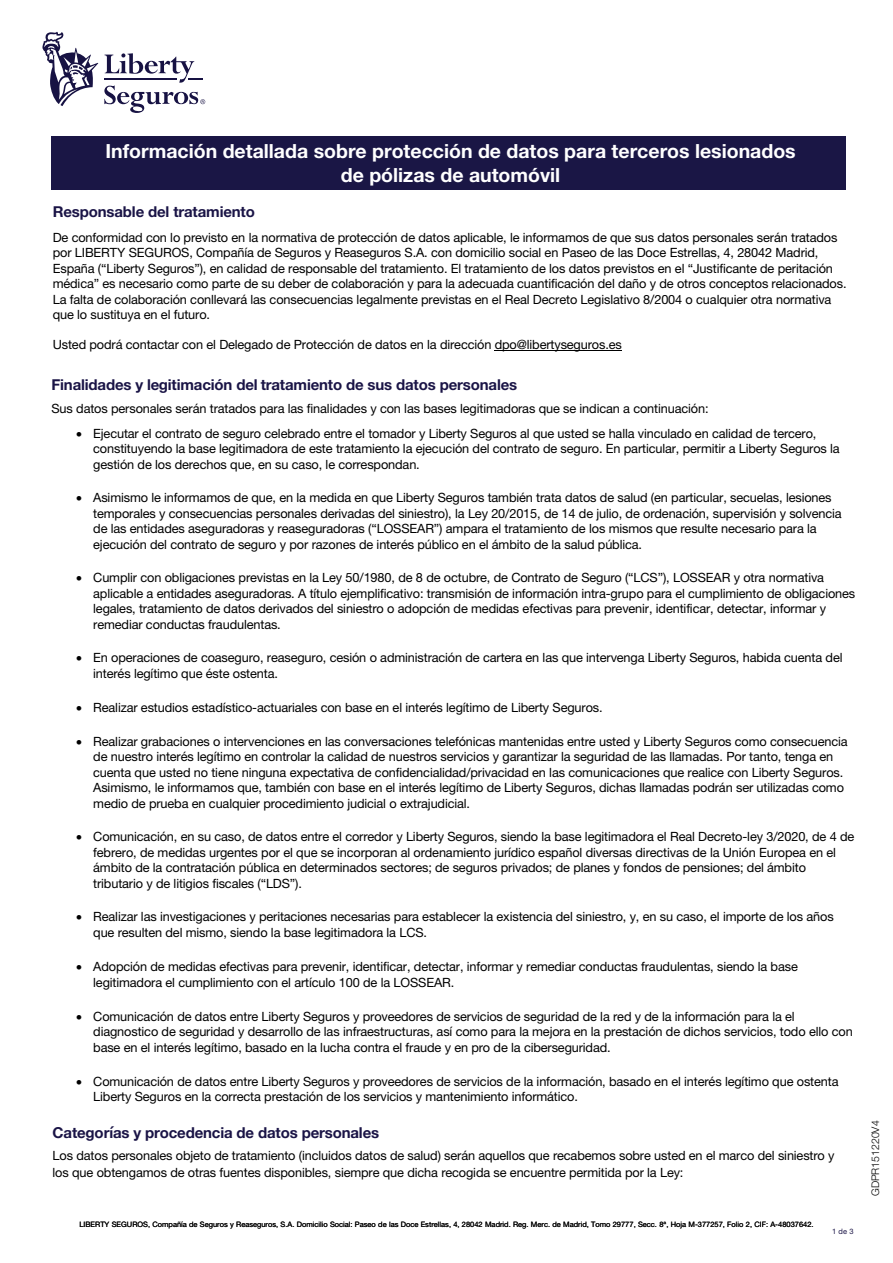
<style>
.page{position:relative;width:893px;height:1263px;background:#fff}
.page>*{position:absolute;margin:0;border:0;box-sizing:border-box;transform-origin:0 0}
.t1{font:700 19.5px/23.4px "Helvetica Neue LT Std";color:#fff;text-align:center}
.t2{font:700 15px "Helvetica Neue LT Std";letter-spacing:-.01em;color:#1a1446}
.t3{font:700 15px "Helvetica Neue";letter-spacing:-.01em;color:#1a1446}
.t4{font:12.75px/15.5px "Helvetica Neue LT Std";letter-spacing:-.01em;color:#000}
.t5{font:300 10.5px "Helvetica Neue LT Std";color:#000}
.t6{font:7.5px "Helvetica Neue LT Std";color:#000}
.t7{font:7.5px "Helvetica Neue LT Std";color:#1a1446}
</style>
<div class="page">
<hr style="left:495px;top:350px;width:127px;height:1px;background:#000">
<svg style="left:42px;top:32px;width:163px;height:81px"></svg>
<div style="left:51px;top:136px;width:795px;height:54px;background:#1a1645"></div>
<h1 class="t1" style="left:105px;top:139px;width:692px">Información detallada sobre protección de datos para terceros lesionados de pólizas de automóvil</h1>
<p class="t2" style="left:53px;top:203px;width:204px">Responsable del tratamiento</p>
<p class="t4" style="left:53px;top:229px;width:795px">De conformidad con lo previsto en la normativa de protección de datos aplicable, le informamos de que sus datos personales serán tratados por LIBERTY SEGUROS, Compañía de Seguros y Reaseguros S.A. con domicilio social en Paseo de las Doce Estrellas, 4, 28042 Madrid, España (“Liberty Seguros”), en calidad de responsable del tratamiento. El tratamiento de los datos previstos en el “Justificante de peritación médica” es necesario como parte de su deber de colaboración y para la adecuada cuantificación del daño y de otros conceptos relacionados.<br>La falta de colaboración conllevará las consecuencias legalmente previstas en el Real Decreto Legislativo 8/2004 o cualquier otra normativa que lo sustituya en el futuro.</p>
<p class="t4" style="left:53px;top:336px;width:571px">Usted podrá contactar con el Delegado de Protección de datos en la dirección dpo@libertyseguros.es</p>
<p class="t2" style="left:51px;top:375px;width:467px">Finalidades y legitimación del tratamiento de sus datos personales</p>
<p class="t4" style="left:51px;top:401px;width:659px">Sus datos personales serán tratados para las finalidades y con las bases legitimadoras que se indican a continuación:</p>
<p class="t4" style="left:93px;top:425px;width:748px;text-indent:-17px">• Ejecutar el contrato de seguro celebrado entre el tomador y Liberty Seguros al que usted se halla vinculado en calidad de tercero, constituyendo la base legitimadora de este tratamiento la ejecución del contrato de seguro. En particular, permitir a Liberty Seguros la gestión de los derechos que, en su caso, le correspondan.</p>
<p class="t4" style="left:93px;top:490px;width:750px;text-indent:-17px">• Asimismo le informamos de que, en la medida en que Liberty Seguros también trata datos de salud (en particular, secuelas, lesiones temporales y consecuencias personales derivadas del siniestro), la Ley 20/2015, de 14 de julio, de ordenación, supervisión y solvencia de las entidades aseguradoras y reaseguradoras (“LOSSEAR”) ampara el tratamiento de los mismos que resulte necesario para la ejecución del contrato de seguro y por razones de interés público en el ámbito de la salud pública.</p>
<p class="t4" style="left:93px;top:570px;width:763px;text-indent:-17px">• Cumplir con obligaciones previstas en la Ley 50/1980, de 8 de octubre, de Contrato de Seguro (“LCS”), LOSSEAR y otra normativa aplicable a entidades aseguradoras. A título ejemplificativo: transmisión de información intra-grupo para el cumplimiento de obligaciones legales, tratamiento de datos derivados del siniestro o adopción de medidas efectivas para prevenir, identificar, detectar, informar y remediar conductas fraudulentas.</p>
<p class="t4" style="left:93px;top:650px;width:751px;text-indent:-17px">• En operaciones de coaseguro, reaseguro, cesión o administración de cartera en las que intervenga Liberty Seguros, habida cuenta del interés legítimo que éste ostenta.</p>
<p class="t4" style="left:76px;top:700px;width:528px">• Realizar estudios estadístico-actuariales con base en el interés legítimo de Liberty Seguros.</p>
<p class="t4" style="left:93px;top:733px;width:756px;text-indent:-17px">• Realizar grabaciones o intervenciones en las conversaciones telefónicas mantenidas entre usted y Liberty Seguros como consecuencia de nuestro interés legítimo en controlar la calidad de nuestros servicios y garantizar la seguridad de las llamadas. Por tanto, tenga en cuenta que usted no tiene ninguna expectativa de confidencialidad/privacidad en las comunicaciones que realice con Liberty Seguros.<br>Asimismo, le informamos que, también con base en el interés legítimo de Liberty Seguros, dichas llamadas podrán ser utilizadas como medio de prueba en cualquier procedimiento judicial o extrajudicial.</p>
<p class="t4" style="left:93px;top:829px;width:763px;text-indent:-17px">• Comunicación, en su caso, de datos entre el corredor y Liberty Seguros, siendo la base legitimadora el Real Decreto-ley 3/2020, de 4 de febrero, de medidas urgentes por el que se incorporan al ordenamiento jurídico español diversas directivas de la Unión Europea en el ámbito de la contratación pública en determinados sectores; de seguros privados; de planes y fondos de pensiones; del ámbito tributario y de litigios fiscales (“LDS”).</p>
<p class="t4" style="left:93px;top:909px;width:742px;text-indent:-17px">• Realizar las investigaciones y peritaciones necesarias para establecer la existencia del siniestro, y, en su caso, el importe de los años que resulten del mismo, siendo la base legitimadora la LCS.</p>
<p class="t4" style="left:93px;top:959px;width:706px;text-indent:-17px">• Adopción de medidas efectivas para prevenir, identificar, detectar, informar y remediar conductas fraudulentas, siendo la base legitimadora el cumplimiento con el artículo 100 de la LOSSEAR.</p>
<p class="t4" style="left:93px;top:1008px;width:761px;text-indent:-17px">• Comunicación de datos entre Liberty Seguros y proveedores de servicios de seguridad de la red y de la información para la el diagnostico de seguridad y desarrollo de las infraestructuras, así como para la mejora en la prestación de dichos servicios, todo ello con base en el interés legítimo, basado en la lucha contra el fraude y en pro de la ciberseguridad.</p>
<p class="t4" style="left:93px;top:1073px;width:747px;text-indent:-17px">• Comunicación de datos entre Liberty Seguros y proveedores de servicios de la información, basado en el interés legítimo que ostenta<br>Liberty Seguros en la correcta prestación de los servicios y mantenimiento informático.</p>
<p class="t3" style="left:53px;top:1121px;width:328px">Categorías y procedencia de datos personales</p>
<p class="t4" style="left:53px;top:1146px;width:783px;line-height:17.2px">Los datos personales objeto de tratamiento (incluidos datos de salud) serán aquellos que recabemos sobre usted en el marco del siniestro y los que obtengamos de otras fuentes disponibles, siempre que dicha recogida se encuentre permitida por la Ley:</p>
<p class="t6" style="left:79px;top:1220px;width:736px">LIBERTY SEGUROS, Compañía de Seguros y Reaseguros, S.A. Domicilio Social: Paseo de las Doce Estrellas, 4, 28042 Madrid. Reg. Merc. de Madrid, Tomo 29777, Secc. 8ª, Hoja M-377257, Folio 2, CIF: A-48037642.</p>
<p class="t7" style="left:832px;top:1227px;width:23px">1 de 3</p>
<p class="t5" style="left:869px;top:1196px;width:77px;rotate:-90deg">GDPR151220V4</p>
</div>
